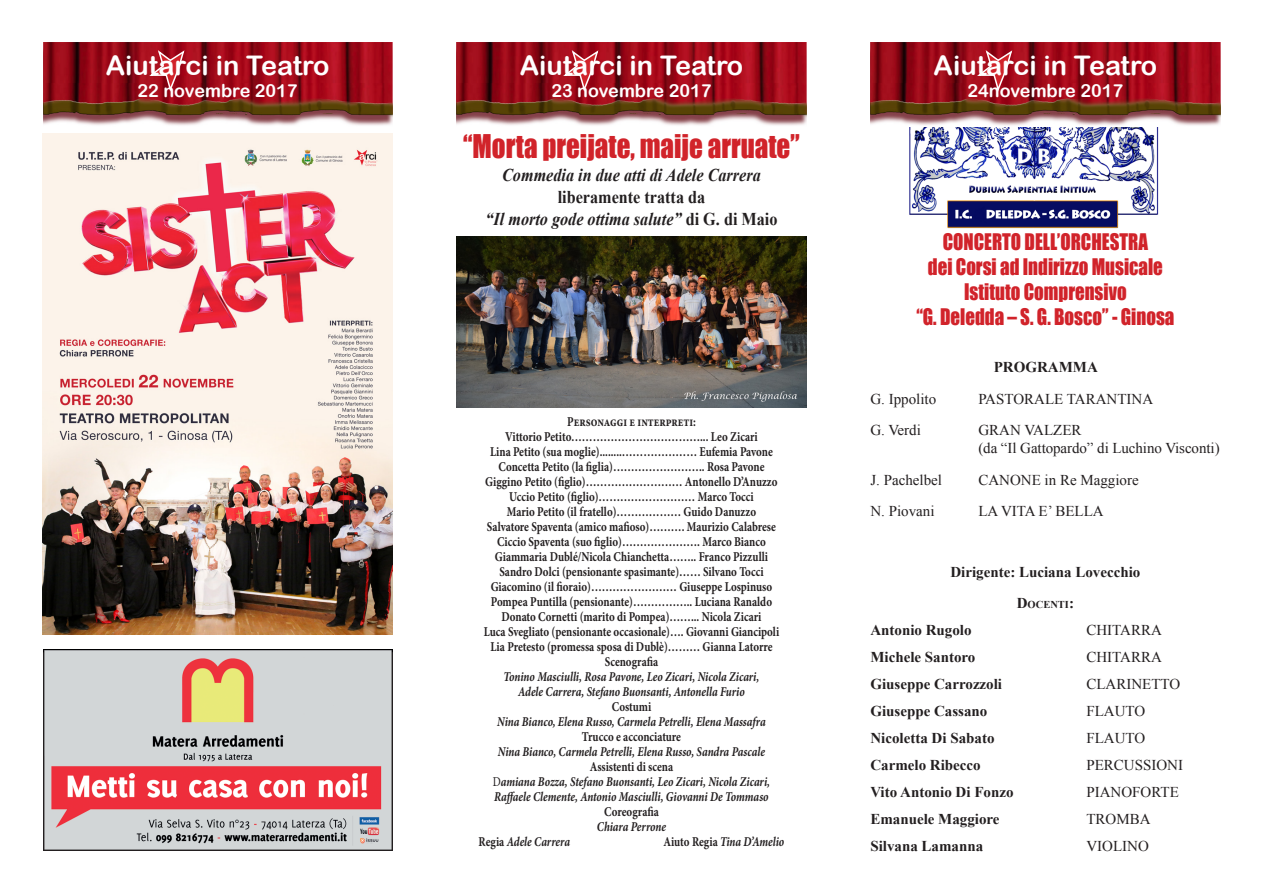
<style>
.page{position:relative;width:1263px;height:893px;background:#fff}
.page>*{position:absolute;margin:0;border:0;box-sizing:border-box;transform-origin:0 0}
.t1{font:30px "Impact";color:#d1232a;scale:.9 1}
.t2{font:27px "Arial Rounded MT Bold";color:#fff}
.t3{font:21px "Impact";color:#d1232a;scale:.9 1}
.t4{font:italic 700 18px "Times New Roman";color:#231f20;scale:.9 1}
.t5{font:18px "Arial Rounded MT Bold";color:#fff}
.t6{font:700 18px "Times New Roman";color:#231f20;scale:.9 1}
.t7{font:15px "Times New Roman";color:#231f20}
.t8{font:700 15px "Times New Roman";color:#231f20}
.t9{font:700 13.5px "Minion Pro";color:#231f20;scale:.81 1}
.t10{font:italic 700 13.5px "Minion Pro";letter-spacing:-.005em;color:#231f20;scale:.81 1}
.t11{font:700 10.5px "Times New Roman";color:#231f20}
.s1{font-style:normal}
.s2{font-weight:400;font-style:normal}
.s3{font-size:15px}
</style>
<div class="page">
<img style="left:457px;top:237px;width:349px;height:170px">
<img style="left:909px;top:127px;width:250px;height:102px">
<img style="left:43px;top:43px;width:350px;height:83px">
<svg style="left:149px;top:48px;width:37px;height:46px;background:#b42936"></svg>
<img style="left:457px;top:43px;width:349px;height:83px">
<svg style="left:563px;top:48px;width:37px;height:46px;background:#b42936"></svg>
<img style="left:871px;top:43px;width:349px;height:83px">
<svg style="left:977px;top:48px;width:36px;height:46px;background:#b42a36"></svg>
<img style="left:42px;top:134px;width:351px;height:500px">
<img style="left:43px;top:649px;width:350px;height:201px">
<p class="t2" style="left:106px;top:50px;width:225px">Aiutarci in Teatro</p>
<p class="t5" style="left:137px;top:80px;width:162px">22 novembre 2017</p>
<p class="t2" style="left:520px;top:50px;width:225px">Aiutarci in Teatro</p>
<p class="t5" style="left:551px;top:80px;width:162px">23 novembre 2017</p>
<p class="t1" style="left:463px;top:123px;width:375px">“Morta preijate, maije arruate”</p>
<p class="t4" style="left:502px;top:163px;width:289px">Commedia in due atti di Adele Carrera</p>
<p class="t6" style="left:558px;top:185px;width:165px">liberamente tratta da</p>
<p class="t4" style="left:485px;top:206px;width:326px">“Il morto gode ottima salute” <span class="s1">di G. di Maio</span></p>
<p class="t9" style="left:567px;top:412px;width:161px">Personaggi e interpreti:</p>
<p class="t9" style="left:505px;top:427px;width:313px">Vittorio Petito………………………………... Leo Zicari</p>
<p class="t9" style="left:490px;top:442px;width:351px">Lina Petito (sua moglie)........………………… Eufemia Pavone</p>
<p class="t9" style="left:498px;top:457px;width:330px">Concetta Petito (la figlia)…………………….. Rosa Pavone</p>
<p class="t9" style="left:485px;top:472px;width:362px">Giggino Petito (figlio)……………………… Antonello D’Anuzzo</p>
<p class="t9" style="left:509px;top:487px;width:303px">Uccio Petito (figlio)……………………… Marco Tocci</p>
<p class="t9" style="left:507px;top:502px;width:309px">Mario Petito (il fratello)……………… Guido Danuzzo</p>
<p class="t9" style="left:487px;top:517px;width:358px">Salvatore Spaventa (amico mafioso)………. Maurizio Calabrese</p>
<p class="t9" style="left:497px;top:532px;width:333px">Ciccio Spaventa (suo figlio)…………………. Marco Bianco</p>
<p class="t9" style="left:495px;top:547px;width:339px">Giammaria Dublé/Nicola Chianchetta…….. Franco Pizzulli</p>
<p class="t9" style="left:499px;top:562px;width:328px">Sandro Dolci (pensionante spasimante)…… Silvano Tocci</p>
<p class="t9" style="left:491px;top:577px;width:349px">Giacomino (il fioraio)…………………… Giuseppe Lospinuso</p>
<p class="t9" style="left:491px;top:592px;width:349px">Pompea Puntilla (pensionante)…………….. Luciana Ranaldo</p>
<p class="t9" style="left:501px;top:607px;width:322px">Donato Cornetti (marito di Pompea)……... Nicola Zicari</p>
<p class="t9" style="left:484px;top:622px;width:366px">Luca Svegliato (pensionante occasionale)…. Giovanni Giancipoli</p>
<p class="t9" style="left:490px;top:637px;width:350px">Lia Pretesto (promessa sposa di Dublè)……… Gianna Latorre</p>
<p class="t9" style="left:605px;top:652px;width:68px">Scenografia</p>
<p class="t10" style="left:503px;top:667px;width:317px">Tonino Masciulli, Rosa Pavone, Leo Zicari, Nicola Zicari,</p>
<p class="t10" style="left:518px;top:682px;width:281px">Adele Carrera, Stefano Buonsanti, Antonella Furio</p>
<p class="t9" style="left:612px;top:697px;width:50px">Costumi</p>
<p class="t10" style="left:497px;top:712px;width:333px">Nina Bianco, Elena Russo, Carmela Petrelli, Elena Massafra</p>
<p class="t9" style="left:582px;top:727px;width:124px">Trucco e acconciature</p>
<p class="t10" style="left:498px;top:742px;width:331px">Nina Bianco, Carmela Petrelli, Elena Russo, Sandra Pascale</p>
<p class="t9" style="left:590px;top:757px;width:105px">Assistenti di scena</p>
<p class="t10" style="left:493px;top:772px;width:344px"><span class="s2">D</span>amiana Bozza, Stefano Buonsanti, Leo Zicari, Nicola Zicari,</p>
<p class="t10" style="left:494px;top:787px;width:340px">Raffaele Clemente, Antonio Masciulli, Giovanni De Tommaso</p>
<p class="t9" style="left:604px;top:802px;width:69px">Coreografia</p>
<p class="t10" style="left:597px;top:817px;width:87px">Chiara Perrone</p>
<p class="t10" style="left:479px;top:832px;width:114px"><span class="s1">Regia</span> Adele Carrera</p>
<p class="t10" style="left:663px;top:832px;width:151px"><span class="s1">Aiuto Regia</span> Tina D’Amelio</p>
<p class="t2" style="left:934px;top:50px;width:225px">Aiutarci in Teatro</p>
<p class="t5" style="left:967px;top:80px;width:157px">24novembre 2017</p>
<p class="t3" style="left:943px;top:225px;width:230px">CONCERTO DELL’ORCHESTRA</p>
<p class="t3" style="left:928px;top:250px;width:263px">dei Corsi ad Indirizzo Musicale</p>
<p class="t3" style="left:964px;top:276px;width:182px">Istituto Comprensivo</p>
<p class="t3" style="left:916px;top:301px;width:288px">“G. Deledda – S. G. Bosco” - Ginosa</p>
<p class="t8" style="left:994px;top:357px;width:106px">PROGRAMMA</p>
<p class="t7" style="left:870px;top:389px;width:67px">G. Ippolito</p>
<p class="t7" style="left:978px;top:389px;width:176px">PASTORALE TARANTINA</p>
<p class="t7" style="left:870px;top:420px;width:52px">G. Verdi</p>
<p class="t7" style="left:978px;top:420px;width:105px">GRAN VALZER</p>
<p class="t7" style="left:978px;top:438px;width:243px">(da “Il Gattopardo” di Luchino Visconti)</p>
<p class="t7" style="left:870px;top:470px;width:73px">J. Pachelbel</p>
<p class="t7" style="left:978px;top:470px;width:162px">CANONE in Re Maggiore</p>
<p class="t7" style="left:870px;top:501px;width:66px">N. Piovani</p>
<p class="t7" style="left:978px;top:501px;width:127px">LA VITA E’ BELLA</p>
<p class="t8" style="left:950px;top:562px;width:191px">Dirigente: Luciana Lovecchio</p>
<p class="t11" style="left:1017px;top:597px;width:59px"><span class="s3">D</span>OCENTI<span class="s3">:</span></p>
<p class="t8" style="left:870px;top:620px;width:103px">Antonio Rugolo</p>
<p class="t7" style="left:1086px;top:620px;width:77px">CHITARRA</p>
<p class="t8" style="left:870px;top:647px;width:107px">Michele Santoro</p>
<p class="t7" style="left:1086px;top:647px;width:77px">CHITARRA</p>
<p class="t8" style="left:870px;top:674px;width:133px">Giuseppe Carrozzoli</p>
<p class="t7" style="left:1086px;top:674px;width:95px">CLARINETTO</p>
<p class="t8" style="left:870px;top:701px;width:119px">Giuseppe Cassano</p>
<p class="t7" style="left:1086px;top:701px;width:60px">FLAUTO</p>
<p class="t8" style="left:870px;top:728px;width:126px">Nicoletta Di Sabato</p>
<p class="t7" style="left:1086px;top:728px;width:60px">FLAUTO</p>
<p class="t8" style="left:870px;top:755px;width:112px">Carmelo Ribecco</p>
<p class="t7" style="left:1086px;top:755px;width:98px">PERCUSSIONI</p>
<p class="t8" style="left:870px;top:782px;width:145px">Vito Antonio Di Fonzo</p>
<p class="t7" style="left:1086px;top:782px;width:94px">PIANOFORTE</p>
<p class="t8" style="left:870px;top:809px;width:131px">Emanuele Maggiore</p>
<p class="t7" style="left:1086px;top:809px;width:66px">TROMBA</p>
<p class="t8" style="left:870px;top:836px;width:114px">Silvana Lamanna</p>
<p class="t7" style="left:1086px;top:836px;width:64px">VIOLINO</p>
</div>
